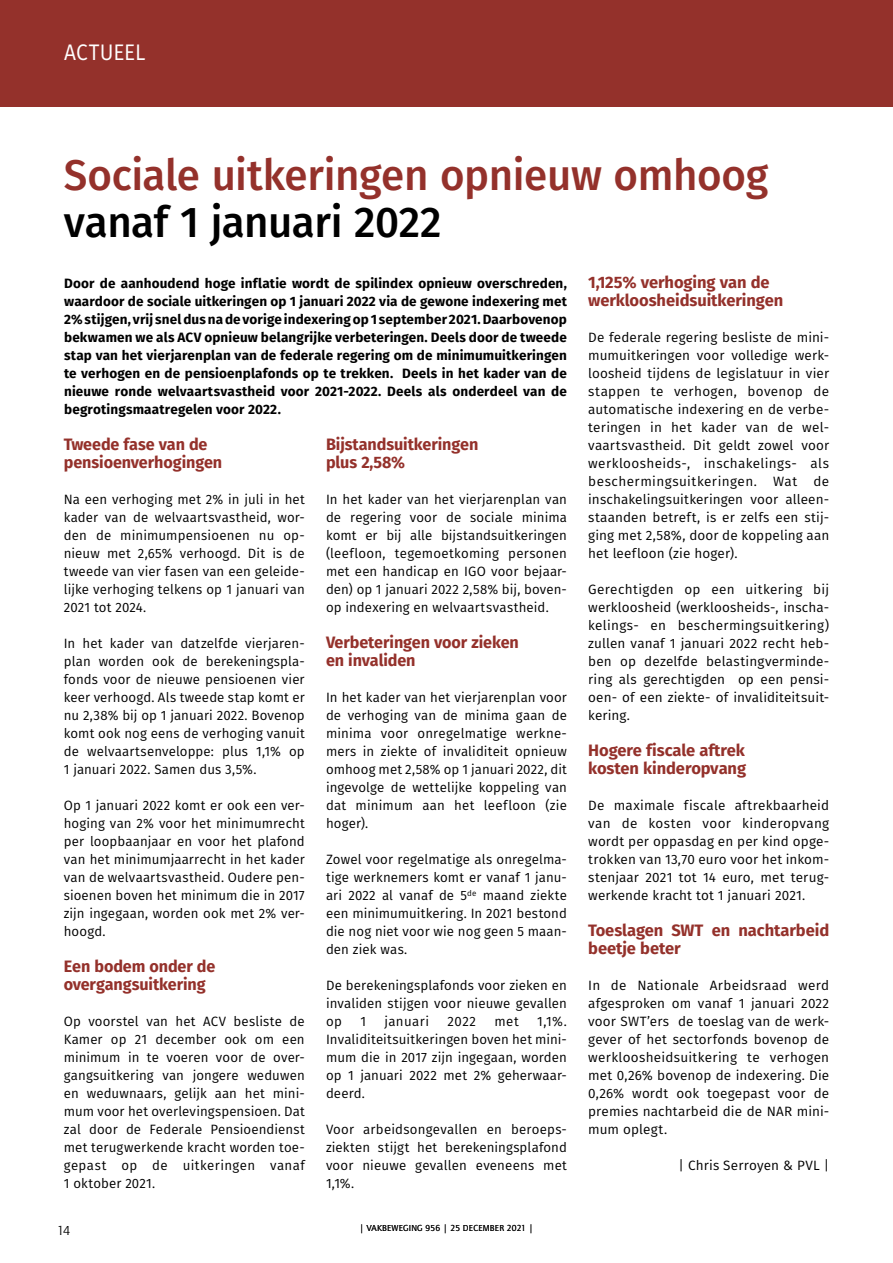
<style>
.page{position:relative;width:893px;height:1263px;background:#fff}
.page>*{position:absolute;margin:0;border:0;box-sizing:border-box;transform-origin:0 0}
.t1{font:500 42.9px "Fira Sans";letter-spacing:-.01em;color:#94312b}
.t2{font:500 42.9px "Fira Sans";letter-spacing:-.01em;color:#000}
.t3{font:22.5px "Fira Sans";letter-spacing:-.005em;color:#fff;scale:.93 1}
.t4{font:700 16.5px/18px "Fira Sans";letter-spacing:-.005em;color:#94312b}
.t5{font:13.5px/18px "Fira Sans";letter-spacing:.01em;color:#000;text-align:justify}
.t6{font:700 13.5px/18px "Fira Sans";letter-spacing:.01em;color:#000;text-align:justify}
.t7{font:13.5px "Fira Sans";letter-spacing:.03em;color:#000}
.t8{font:13.5px "Quay Sans";color:#000}
.t9{font:9px "Quay Sans";letter-spacing:.02em;color:#000}
</style>
<div class="page">
<div style="left:0;top:0;width:893px;height:107px;background:#94312b"></div>
<h2 class="t3" style="left:64px;top:36px;width:89px">ACTUEEL</h2>
<h1 class="t1" style="left:64px;top:144px;width:706px">Sociale uitkeringen opnieuw omhoog</h1>
<h1 class="t2" style="left:64px;top:192px;width:379px">vanaf 1 januari 2022</h1>
<p class="t6" style="left:64px;top:274px;width:504px">Door de aanhoudend hoge inflatie wordt de spilindex opnieuw overschreden, waardoor de sociale uitkeringen op 1 januari 2022 via de gewone indexering met 2% stijgen, vrij snel dus na de vorige indexering op 1 september 2021. Daarbovenop bekwamen we als ACV opnieuw belangrijke verbeteringen. Deels door de tweede stap van het vierjarenplan van de federale regering om de minimumuitkeringen te verhogen en de pensioenplafonds op te trekken. Deels in het kader van de nieuwe ronde welvaartsvastheid voor 2021-2022. Deels als onderdeel van de begrotingsmaatregelen voor 2022.</p>
<p class="t4" style="left:326px;top:435px;width:154px">Bijstandsuitkeringen plus 2,58%</p>
<p class="t5" style="left:326px;top:490px;width:242px">In het kader van het vierjarenplan van de regering voor de sociale minima komt er bij alle bijstandsuitkeringen (leefloon, tegemoetkoming personen met een handicap en IGO voor bejaar&shy;den) op 1 januari 2022 2,58% bij, boven&shy;op indexering en welvaartsvastheid.</p>
<p class="t4" style="left:326px;top:633px;width:194px">Verbeteringen voor zieken en invaliden</p>
<p class="t5" style="left:326px;top:688px;width:242px">In het kader van het vierjarenplan voor de verhoging van de minima gaan de minima voor onregelmatige werkne&shy;mers in ziekte of invaliditeit opnieuw omhoog met 2,58% op 1 januari 2022, dit ingevolge de wettelijke koppeling van dat minimum aan het leefloon (zie hoger).</p>
<p class="t5" style="left:326px;top:850px;width:242px">Zowel voor regelmatige als onregelma&shy;tige werknemers komt er vanaf 1 janu&shy;ari 2022 al vanaf de 5<sup>de</sup> maand ziekte een minimumuitkering. In 2021 bestond die nog niet voor wie nog geen 5 maan&shy;den ziek was.</p>
<p class="t5" style="left:326px;top:976px;width:242px">De berekeningsplafonds voor zieken en invaliden stijgen voor nieuwe gevallen op</p>
<p class="t4" style="left:588px;top:273px;width:197px">1,125% verhoging van de werkloosheidsuitkeringen</p>
<p class="t5" style="left:588px;top:328px;width:242px">De federale regering besliste de mini&shy;mumuitkeringen voor volledige werk&shy;loosheid tijdens de legislatuur in vier stappen te verhogen, bovenop de automatische indexering en de verbe&shy;teringen in het kader van de wel&shy;vaartsvastheid. Dit geldt zowel voor werkloosheids-, inschakelings- als beschermingsuitkeringen. Wat de inschakelingsuitkeringen voor alleen&shy;staanden betreft, is er zelfs een stij&shy;ging met 2,58%, door de koppeling aan het leefloon (zie hoger).</p>
<p class="t5" style="left:588px;top:580px;width:242px">Gerechtigden op een uitkering bij werkloosheid (werkloosheids-, inscha&shy;kelings- en beschermingsuitkering) zullen vanaf 1 januari 2022 recht heb&shy;ben op dezelfde belastingverminde&shy;ring als gerechtigden op een pensi&shy;oen- of een ziekte- of invaliditeitsuit&shy;kering.</p>
<p class="t4" style="left:588px;top:741px;width:159px">Hogere fiscale aftrek kosten kinderopvang</p>
<p class="t5" style="left:588px;top:796px;width:242px">De maximale fiscale aftrekbaarheid van de kosten voor kinderopvang wordt per oppasdag en per kind opge&shy;trokken van 13,70 euro voor het inkom&shy;stenjaar 2021 tot 14 euro, met terug&shy;werkende kracht tot 1 januari 2021.</p>
<p class="t4" style="left:588px;top:921px;width:242px">Toeslagen SWT en nachtarbeid beetje beter</p>
<p class="t5" style="left:588px;top:976px;width:242px">In de Nationale Arbeidsraad werd afgesproken om vanaf 1 januari 2022 voor SWT’ers de toeslag van de werk&shy;gever of het sectorfonds bovenop de werkloosheidsuitkering te verhogen met 0,26% bovenop de indexering. Die 0,26% wordt ook toegepast voor de premies nachtarbeid die de NAR mini&shy;mum oplegt.</p>
<p class="t5" style="left:679px;top:1156px;width:152px">| Chris Serroyen &amp; PVL |</p>
<p class="t4" style="left:64px;top:435px;width:160px">Tweede fase van de pensioenverhogingen</p>
<p class="t5" style="left:64px;top:490px;width:242px">Na een verhoging met 2% in juli in het kader van de welvaartsvastheid, wor&shy;den de minimumpensioenen nu op&shy;nieuw met 2,65% verhoogd. Dit is de tweede van vier fasen van een geleide&shy;lijke verhoging telkens op 1 januari van 2021 tot 2024.</p>
<p class="t5" style="left:64px;top:634px;width:242px">In het kader van datzelfde vierjaren&shy;plan worden ook de berekeningspla&shy;fonds voor de nieuwe pensioenen vier keer verhoogd. Als tweede stap komt er nu 2,38% bij op 1 januari 2022. Bovenop komt ook nog eens de verhoging vanuit de welvaartsenveloppe: plus 1,1% op 1 januari 2022. Samen dus 3,5%.</p>
<p class="t5" style="left:64px;top:796px;width:242px">Op 1 januari 2022 komt er ook een ver&shy;hoging van 2% voor het minimumrecht per loopbaanjaar en voor het plafond van het minimumjaarrecht in het kader van de welvaartsvastheid. Oudere pen&shy;sioenen boven het minimum die in 2017 zijn ingegaan, worden ook met 2% ver&shy;hoogd.</p>
<p class="t4" style="left:64px;top:957px;width:153px">Een bodem onder de overgangsuitkering</p>
<p class="t5" style="left:64px;top:1012px;width:242px">Op voorstel van het ACV besliste de Kamer op 21 december ook om een minimum in te voeren voor de over&shy;gangsuitkering van jongere weduwen en weduwnaars, gelijk aan het mini&shy;mum voor het overlevingspensioen. Dat zal door de Federale Pensioendienst met terugwerkende kracht worden toe&shy;gepast op de uitkeringen vanaf 1 oktober 2021.</p>
<p class="t5" style="left:360px;top:1012px;width:7px">1</p>
<p class="t7" style="left:384px;top:1012px;width:46px">januari</p>
<p class="t5" style="left:448px;top:1012px;width:30px">2022</p>
<p class="t5" style="left:494px;top:1012px;width:26px">met</p>
<p class="t5" style="left:326px;top:1012px;width:242px;text-indent:211px">1,1%.<br>Invaliditeitsuitkeringen boven het mini&shy;mum die in 2017 zijn ingegaan, worden op 1 januari 2022 met 2% geherwaar&shy;deerd.</p>
<p class="t5" style="left:326px;top:1120px;width:242px">Voor arbeidsongevallen en beroeps&shy;ziekten stijgt het berekeningsplafond voor nieuwe gevallen eveneens met 1,1%.</p>
<p class="t8" style="left:57px;top:1223px;width:15px">14</p>
<p class="t9" style="left:360px;top:1223px;width:175px">| VAKBEWEGING 956 | 25 DECEMBER 2021 |</p>
</div>
